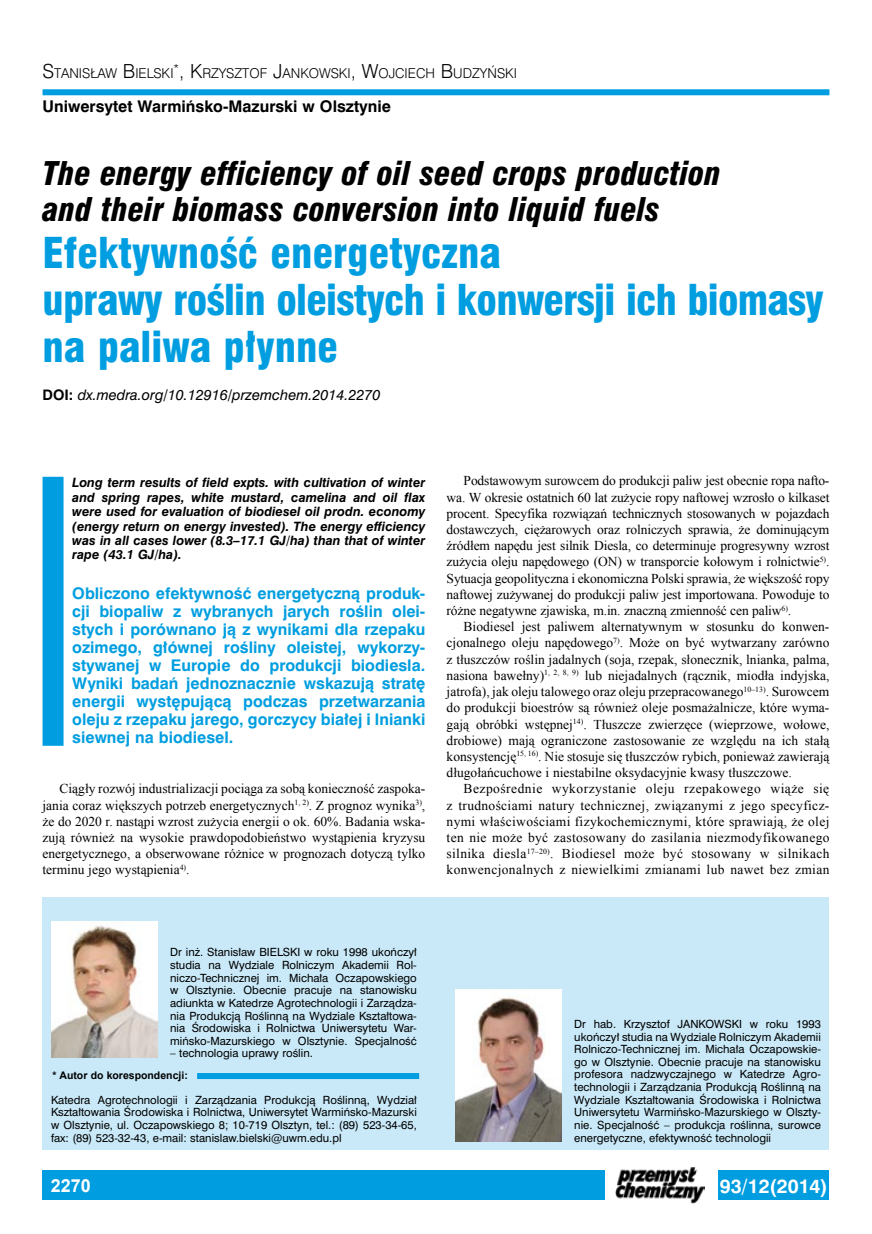
<style>
.page{position:relative;width:872px;height:1234px;background:#fff}
.page>*{position:absolute;margin:0;border:0;box-sizing:border-box;transform-origin:0 0}
.t1{font:39px/46.8px "Swis 721 Blk Cn PL";letter-spacing:-.02em;color:#009ee0}
.t2{font:italic 30px/36px "Swis 721 Blk Cn PL";color:#000}
.t3{font:700 18px "Swis 721 PL";color:#fff}
.t4{font:700 18px "Arial";color:#fff}
.t5{font:700 15px/18px "Swis 721 PL";color:#009ee0;text-align:justify}
.t6{font:700 15px "Swis 721 PL";color:#000}
.t7{font:13.5px/16.2px "Times New Roman";color:#000;text-align:justify}
.t8{font:13.5px "Times New Roman";letter-spacing:.025em;color:#000}
.t9{font:13.5px "Times New Roman";letter-spacing:.035em;color:#000}
.t10{font:italic 13.5px "Swis 721 PL";color:#000}
.t11{font:12.6px "Swis 721 Lt PL";color:#000}
.t12{font:italic 700 12px/14.4px "Swis 721 PL";color:#000;text-align:justify}
.t13{font:10.5px/12.6px "Swis 721 PL";color:#000;text-align:justify}
.t14{font:700 10.5px "Arial";color:#000}
.s1{font-size:18px}
.s2{font-weight:700;font-style:normal}
</style>
<div class="page">
<div style="left:43px;top:1169px;width:786px;height:30px;background:#009ee0"></div>
<div style="left:605px;top:1165px;width:113px;height:39px;background:#fff"></div>
<img style="left:615px;top:1167px;width:89px;height:36px">
<div style="left:43px;top:89px;width:786px;height:6px;background:#009ee0"></div>
<div style="left:43px;top:476px;width:21px;height:269px;background:#009ee0"></div>
<div style="left:43px;top:897px;width:786px;height:252px;background:#c9e9f8"></div>
<div style="left:197px;top:1072px;width:222px;height:6px;background:#009ee0"></div>
<img style="left:51px;top:921px;width:106px;height:135px">
<img style="left:455px;top:989px;width:106px;height:151px">
<p class="t11" style="left:43px;top:65px;width:476px"><span class="s1">S</span>TANISŁAW <span class="s1">B</span>IELS KI<sup>*</sup><span class="s1">, K</span>RZYSZTOF <span class="s1">J</span>ANKOWS KI<span class="s1">, W</span>OJ CIECH <span class="s1">B</span>UDZYŃS KI</p>
<p class="t6" style="left:43px;top:96px;width:350px">Uniwersytet Warmińsko-Mazurski w Olsztynie</p>
<p class="t2" style="left:43px;top:155px;width:680px">The energy efficiency of oil seed crops production and their biomass conversion into liquid fuels</p>
<p class="t1" style="left:43px;top:229px;width:782px">Efektywność energetyczna<br>uprawy roślin oleistych i konwersji ich biomasy na paliwa płynne</p>
<p class="t10" style="left:43px;top:386px;width:339px"><span class="s2">DOI:</span> dx.medra.org/10.12916/przemchem.2014.2270</p>
<p class="t12" style="left:72px;top:475px;width:354px">Long term results of field expts. with cultivation of winter and spring rapes, white mustard, camelina and oil flax were used for evaluation of biodiesel oil prodn. economy (energy return on energy invested). The energy efficiency was in all cases lower (8.3–17.1 GJ/ha) than that of winter rape (43.1 GJ/ha).</p>
<p class="t5" style="left:72px;top:584px;width:355px">Obliczono efektywność energetyczną produk&shy;cji biopaliw z wybranych jarych roślin olei&shy;stych i porównano ją z wynikami dla rzepaku ozimego, głównej rośliny oleistej, wykorzy&shy;stywanej w Europie do produkcji biodiesla.<br>Wyniki badań jednoznacznie wskazują stratę energii występującą podczas przetwarzania oleju z rzepaku jarego, gorczycy białej i lnianki siewnej na biodiesel.</p>
<p class="t7" style="left:43px;top:780px;width:384px;text-indent:17px">Ciągły rozwój industrializacji pociąga za sobą konieczność zaspoka&shy;jania coraz większych potrzeb energetycznych<sup>1,</sup> <sup>2)</sup>. Z prognoz wynika<sup>3)</sup>, że do 2020 r. nastąpi wzrost zużycia energii o ok. 60%. Badania wska&shy;zują również na wysokie prawdopodobieństwo wystąpienia kryzysu energetycznego, a obserwowane różnice w prognozach dotyczą tylko terminu jego wystąpienia<sup>4)</sup>.</p>
<p class="t7" style="left:463px;top:472px;width:367px">Podstawowym surowcem do produkcji paliw jest obecnie ropa nafto-</p>
<p class="t7" style="left:446px;top:488px;width:384px">wa. W okresie ostatnich 60 lat zużycie ropy naftowej wzrosło o kilkaset</p>
<p class="t7" style="left:446px;top:505px;width:384px">procent. Specyfika rozwiązań technicznych stosowanych w pojazdach</p>
<p class="t7" style="left:446px;top:521px;width:384px">dostawczych, ciężarowych oraz rolniczych sprawia, że dominującym</p>
<p class="t7" style="left:446px;top:537px;width:384px">źródłem napędu jest silnik Diesla, co determinuje progresywny wzrost</p>
<p class="t7" style="left:446px;top:553px;width:384px">zużycia oleju napędowego (ON) w transporcie kołowym i rolnictwie<sup>5)</sup>.</p>
<p class="t7" style="left:446px;top:569px;width:384px">Sytuacja geopolityczna i ekonomiczna Polski sprawia, że większość ropy</p>
<p class="t7" style="left:446px;top:586px;width:384px">naftowej zużywanej do produkcji paliw jest importowana. Powoduje to</p>
<p class="t7" style="left:446px;top:602px;width:346px">różne negatywne zjawiska, m.in. znaczną zmienność cen paliw<sup>6)</sup>.</p>
<p class="t7" style="left:463px;top:618px;width:367px">Biodiesel jest paliwem alternatywnym w stosunku do konwen-</p>
<p class="t7" style="left:446px;top:634px;width:384px">cjonalnego oleju napędowego<sup>7)</sup>. Może on być wytwarzany zarówno</p>
<p class="t7" style="left:446px;top:650px;width:384px">z tłuszczów roślin jadalnych (soja, rzepak, słonecznik, lnianka, palma,</p>
<p class="t7" style="left:446px;top:667px;width:384px">nasiona bawełny)<sup>1,</sup> <sup>2,</sup> <sup>8,</sup> <sup>9)</sup> lub niejadalnych (rącznik, miodła indyjska,</p>
<p class="t7" style="left:446px;top:683px;width:384px">jatrofa), jak oleju talowego oraz oleju przepracowanego<sup>10–13)</sup>. Surowcem</p>
<p class="t7" style="left:446px;top:699px;width:384px">do produkcji bioestrów są również oleje posmażalnicze, które wyma-</p>
<p class="t7" style="left:446px;top:715px;width:384px">gają obróbki wstępnej<sup>14)</sup>. Tłuszcze zwierzęce (wieprzowe, wołowe,</p>
<p class="t7" style="left:446px;top:731px;width:384px">drobiowe) mają ograniczone zastosowanie ze względu na ich stałą</p>
<p class="t7" style="left:446px;top:748px;width:384px">konsystencję<sup>15,</sup> <sup>16)</sup>. Nie stosuje się tłuszczów rybich, ponieważ zawierają</p>
<p class="t7" style="left:446px;top:764px;width:347px">długołańcuchowe i niestabilne oksydacyjnie kwasy tłuszczowe.</p>
<p class="t9" style="left:463px;top:779px;width:367px">Bezpośrednie wykorzystanie oleju rzepakowego wiąże się</p>
<p class="t8" style="left:446px;top:795px;width:384px">z trudnościami natury technicznej, związanymi z jego specyficz-</p>
<p class="t8" style="left:446px;top:812px;width:384px">nymi właściwościami fizykochemicznymi, które sprawiają, że olej</p>
<p class="t8" style="left:446px;top:828px;width:384px">ten nie może być zastosowany do zasilania niezmodyfikowanego</p>
<p class="t8" style="left:446px;top:844px;width:384px">silnika diesla<sup>17–20)</sup>. Biodiesel może być stosowany w silnikach</p>
<p class="t8" style="left:446px;top:860px;width:384px">konwencjonalnych z niewielkimi zmianami lub nawet bez zmian</p>
<p class="t13" style="left:170px;top:945px;width:248px">Dr inż. Stanisław BIELSKI w roku 1998 ukończył studia na Wydziale Rolniczym Akademii Rol&shy;niczo-Technicznej im. Michała Oczapowskiego w Olsztynie. Obecnie pracuje na stanowisku adiunkta w Katedrze Agrotechnologii i Zarządza&shy;nia Produkcją Roślinną na Wydziale Kształtowa&shy;nia Środowiska i Rolnictwa Uniwersytetu War&shy;mińsko-Mazurskiego w Olsztynie. Specjalność</p>
<p class="t13" style="left:170px;top:1046px;width:144px">– technologia uprawy roślin.</p>
<p class="t13" style="left:51px;top:1092px;width:367px">Katedra Agrotechnologii i Zarządzania Produkcją Roślinną, Wydział Kształtowania Środowiska i Rolnictwa, Uniwersytet Warmińsko-Mazurski w Olsztynie, ul. Oczapowskiego 8; 10-719 Olsztyn, tel.: (89) 523-34-65, fax: (89) 523-32-43, e-mail: stanislaw.bielski@uwm.edu.pl</p>
<p class="t14" style="left:53px;top:1068px;width:137px">* Autor do korespondencji:</p>
<p class="t13" style="left:574px;top:1017px;width:248px">Dr hab. Krzysztof JANKOWSKI w roku 1993 ukończył studia na Wydziale Rolniczym Akademii Rolniczo-Technicznej im. Michała Oczapowskie&shy;go w Olsztynie. Obecnie pracuje na stanowisku profesora nadzwyczajnego w Katedrze Agro&shy;technologii i Zarządzania Produkcją Roślinną na Wydziale Kształtowania Środowiska i Rolnictwa Uniwersytetu Warmińsko-Mazurskiego w Olszty&shy;nie. Specjalność – produkcja roślinna, surowce energetyczne, efektywność technologii</p>
<p class="t4" style="left:51px;top:1173px;width:42px">2270</p>
<p class="t3" style="left:719px;top:1173px;width:109px">93/12(2014)</p>
</div>
